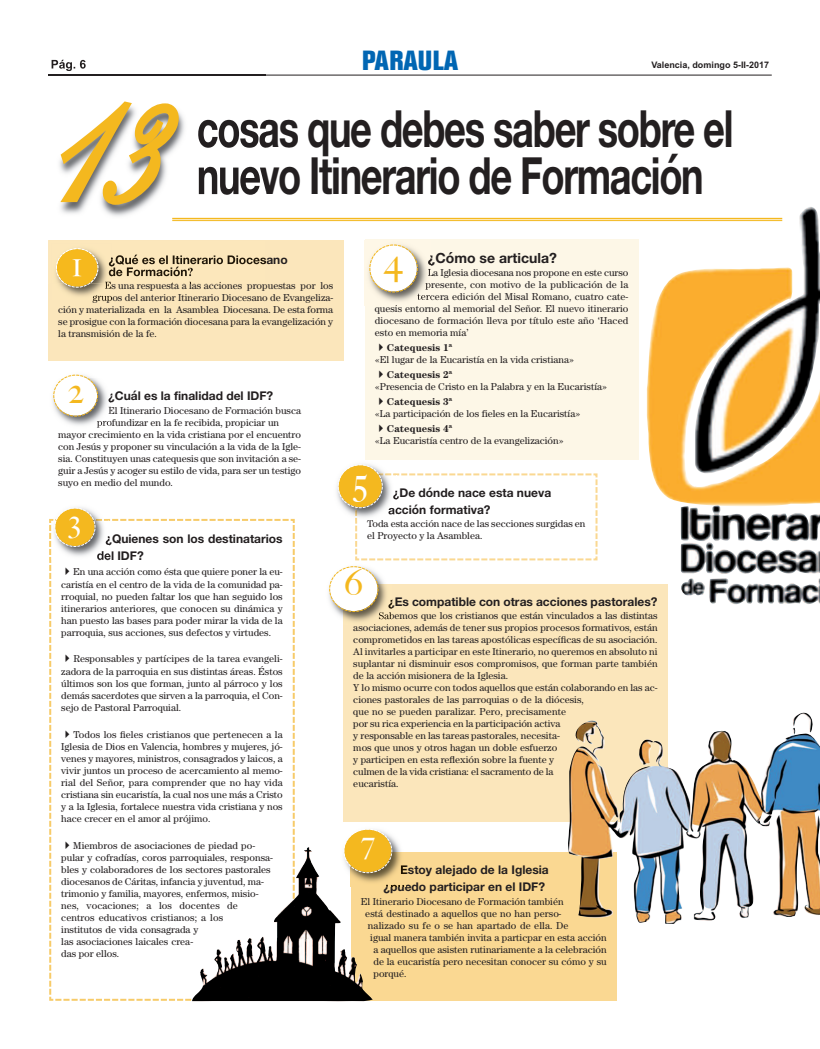
<style>
.page{position:relative;width:820px;height:1049px;background:#fff}
.page>*{position:absolute;margin:0;border:0;box-sizing:border-box;transform-origin:0 0}
.t1{font:195px "English";color:#f4b81f;scale:.77 1}
.t2{font:700 51.3px "Helvetica Neue";letter-spacing:-.035em;color:#231f20;scale:.74 1}
.t3{font:500 36px "Big Caslon";color:#f4b81f}
.t4{font:500 36px "Big Caslon";color:#fff}
.t5{font:500 30px "Big Caslon";color:#fff}
.t6{font:700 condensed 27.1px "Folio";color:#0166b3;scale:1.2 1}
.t7{font:700 14px "Helvetica Neue";color:#231f20}
.t8{font:700 12px/17.2px "Helvetica Neue";color:#231f20}
.t9{font:10px/12px "Century Std";color:#231f20}
.t10{font:700 10px "Century Std";color:#231f20}
.t11{font:700 9px "Arial";color:#231f20}
</style>
<div class="page">
<hr style="left:48px;top:75px;width:723px;height:1px;background:#231f20">
<div style="left:48px;top:240px;width:295px;height:120px;background:#fbe6bb"></div>
<div style="left:365px;top:239px;width:273px;height:220px;background:#fdf7e7"></div>
<div style="left:351px;top:852px;width:265px;height:149px;background:#fad892"></div>
<img style="left:62px;top:283px;width:42px;height:13px">
<img style="left:93px;top:295px;width:18px;height:6px">
<svg style="left:59px;top:283px;width:40px;height:5px"></svg>
<img style="left:52px;top:382px;width:55px;height:46px">
<svg style="left:108px;top:394px;width:3px;height:20px"></svg>
<img style="left:97px;top:420px;width:14px;height:7px">
<svg style="left:53px;top:374px;width:46px;height:43px"></svg>
<img style="left:364px;top:240px;width:1px;height:65px">
<svg style="left:369px;top:244px;width:61px;height:62px"></svg>
<img style="left:373px;top:837px;width:32px;height:49px">
<svg style="left:401px;top:865px;width:4px;height:10px"></svg>
<svg style="left:385px;top:884px;width:19px;height:2px"></svg>
<svg style="left:345px;top:829px;width:47px;height:45px"></svg>
<div style="left:343px;top:585px;width:324px;height:237px;background:#fbe6bb"></div>
<svg style="left:329px;top:464px;width:269px;height:161px"></svg>
<img style="left:48px;top:59px;width:217px;height:163px">
<img style="left:48px;top:75px;width:217px;height:1px">
<img style="left:52px;top:60px;width:34px;height:11px">
<img style="left:111px;top:254px;width:154px;height:29px">
<img style="left:111px;top:255px;width:42px;height:11px">
<img style="left:111px;top:267px;width:49px;height:9px">
<svg style="left:188px;top:268px;width:5px;height:8px"></svg>
<img style="left:98px;top:255px;width:13px;height:28px">
<svg style="left:109px;top:257px;width:2px;height:19px"></svg>
<svg style="left:105px;top:282px;width:6px;height:7px"></svg>
<img style="left:56px;top:248px;width:42px;height:35px">
<img style="left:72px;top:259px;width:9px;height:17px">
<img style="left:196px;top:96px;width:69px;height:116px">
<img style="left:198px;top:120px;width:67px;height:28px">
<img style="left:199px;top:166px;width:66px;height:29px">
<hr style="left:172px;top:218px;width:610px;height:1px;background:#f4b81f">
<hr style="left:172px;top:220px;width:610px;height:1px;background:#f4b81f">
<img style="left:568px;top:713px;width:251px;height:205px">
<img style="left:646px;top:207px;width:173px;height:298px">
<img style="left:680px;top:505px;width:139px;height:100px">
<img style="left:295px;top:846px;width:78px;height:155px">
<svg style="left:49px;top:507px;width:246px;height:495px"></svg>
<h1 class="t1" style="left:60px;top:36px;width:151px">13</h1>
<h3 class="t6" style="left:362px;top:50px;width:82px">PARAULA</h3>
<p class="t11" style="left:651px;top:59px;width:119px">Valencia, domingo 5-II-2017</p>
<h2 class="t2" style="left:197px;top:89px;width:726px">cosas que debes saber sobre el</h2>
<h2 class="t2" style="left:197px;top:136px;width:686px">nuevo Itinerario de Formación</h2>
<p class="t9" style="left:105px;top:280px;width:230px">Es una respuesta a las acciones propuestas por los</p>
<p class="t9" style="left:92px;top:292px;width:242px">grupos del anterior Itinerario Diocesano de Evangeliza-</p>
<p class="t9" style="left:58px;top:304px;width:276px">ción y materializada en la Asamblea Diocesana. De esta forma</p>
<p class="t9" style="left:58px;top:316px;width:276px">se prosigue con la formación diocesana para la evangelización y</p>
<p class="t9" style="left:58px;top:328px;width:100px">la transmisión de la fe.</p>
<h3 class="t3" style="left:68px;top:361px;width:17px">2</h3>
<p class="t8" style="left:108px;top:388px;width:167px">¿Cuál es la finalidad del IDF?</p>
<p class="t9" style="left:108px;top:405px;width:194px">El Itinerario Diocesano de Formación busca</p>
<p class="t9" style="left:97px;top:417px;width:184px">profundizar en la fe recibida, propiciar un</p>
<p class="t9" style="left:58px;top:429px;width:244px">mayor crecimiento en la vida cristiana por el encuentro</p>
<p class="t9" style="left:58px;top:441px;width:244px">con Jesús y proponer su vinculación a la vida de la Igle-</p>
<p class="t9" style="left:58px;top:453px;width:244px">sia. Constituyen unas catequesis que son invitación a se-</p>
<p class="t9" style="left:58px;top:465px;width:244px">guir a Jesús y acoger su estilo de vida, para ser un testigo</p>
<p class="t9" style="left:58px;top:477px;width:116px">suyo en medio del mundo.</p>
<h3 class="t5" style="left:69px;top:496px;width:13px">3</h3>
<p class="t8" style="left:97px;top:530px;width:187px;text-indent:9px">¿Quienes son los destinatarios del IDF?</p>
<p class="t9" style="left:61px;top:567px;width:223px;text-align:justify;text-indent:12px">En una acción como ésta que quiere poner la eu&shy;caristía en el centro de la vida de la comunidad pa&shy;rroquial, no pueden faltar los que han seguido los itinerarios anteriores, que conocen su dinámica y han puesto las bases para poder mirar la vida de la parroquia, sus acciones, sus defectos y virtudes.</p>
<p class="t9" style="left:61px;top:654px;width:223px;text-align:justify;text-indent:12px">Responsables y partícipes de la tarea evangeli&shy;zadora de la parroquia en sus distintas áreas. Éstos últimos son los que forman, junto al párroco y los demás sacerdotes que sirven a la parroquia, el Con&shy;sejo de Pastoral Parroquial.</p>
<p class="t9" style="left:61px;top:729px;width:223px;text-align:justify;text-indent:12px">Todos los fieles cristianos que pertenecen a la Iglesia de Dios en Valencia, hombres y mujeres, jó&shy;venes y mayores, ministros, consagrados y laicos, a vivir juntos un proceso de acercamiento al memo&shy;rial del Señor, para comprender que no hay vida cristiana sin eucaristía, la cual nos une más a Cristo y a la Iglesia, fortalece nuestra vida cristiana y nos hace crecer en el amor al prójimo.</p>
<p class="t9" style="left:61px;top:840px;width:213px;text-indent:12px">Miembros de asociaciones de piedad po&shy;pular y cofradías, coros parroquiales, responsa&shy;bles y colaboradores de los sectores pastorales diocesanos de Cáritas, infancia y juventud, ma&shy;trimonio y familia, mayores, enfermos, misio&shy;nes, vocaciones; a los docentes de centros educativos cristianos; a los<br>institutos de vida consagrada y<br>las asociaciones laicales crea-<br>das por ellos.</p>
<h3 class="t7" style="left:427px;top:246px;width:131px">¿Cómo se articula?</h3>
<p class="t9" style="left:427px;top:267px;width:202px">La Iglesia diocesana nos propone en este curso</p>
<p class="t9" style="left:425px;top:279px;width:204px">presente, con motivo de la publicación de la</p>
<p class="t9" style="left:417px;top:291px;width:212px">tercera edición del Misal Romano, cuatro cate-</p>
<p class="t9" style="left:375px;top:303px;width:255px">quesis entorno al memorial del Señor. El nuevo itinerario</p>
<p class="t9" style="left:375px;top:315px;width:255px">diocesano de formación lleva por título este año ‘Haced</p>
<p class="t9" style="left:375px;top:327px;width:95px">esto en memoria mía’</p>
<p class="t10" style="left:387px;top:344px;width:67px">Catequesis 1ª</p>
<p class="t9" style="left:375px;top:354px;width:200px">«El lugar de la Eucaristía en la vida cristiana»</p>
<p class="t10" style="left:387px;top:371px;width:67px">Catequesis 2ª</p>
<p class="t9" style="left:375px;top:381px;width:233px">«Presencia de Cristo en la Palabra y en la Eucaristía»</p>
<p class="t10" style="left:387px;top:398px;width:67px">Catequesis 3ª</p>
<p class="t9" style="left:375px;top:409px;width:207px">«La participación de los fieles en la Eucaristía»</p>
<p class="t10" style="left:387px;top:425px;width:67px">Catequesis 4ª</p>
<p class="t9" style="left:375px;top:436px;width:190px">«La Eucaristía centro de la evangelización»</p>
<h3 class="t3" style="left:383px;top:232px;width:21px">4</h3>
<h3 class="t4" style="left:353px;top:450px;width:16px">5</h3>
<p class="t8" style="left:388px;top:484px;width:164px;text-indent:5px">¿De dónde nace esta nueva acción formativa?</p>
<p class="t9" style="left:367px;top:519px;width:220px">Toda esta acción nace de las secciones surgidas en el Proyecto y la Asamblea.</p>
<h3 class="t3" style="left:344px;top:553px;width:20px">6</h3>
<p class="t8" style="left:388px;top:594px;width:271px">¿Es compatible con otras acciones pastorales?</p>
<p class="t9" style="left:353px;top:611px;width:305px;text-indent:25px">Sabemos que los cristianos que están vinculados a las distintas asociaciones, además de tener sus propios procesos formativos, están comprometidos en las tareas apostólicas específicas de su asociación.<br>Al invitarles a participar en este Itinerario, no queremos en absoluto ni suplantar ni disminuir esos compromisos, que forman parte también de la acción misionera de la Iglesia.<br>Y lo mismo ocurre con todos aquellos que están colaborando en las ac&shy;ciones pastorales de las parroquias o de la diócesis,<br>que no se pueden paralizar. Pero, precisamente<br>por su rica experiencia en la participación activa<br>y responsable en las tareas pastorales, necesita-<br>mos que unos y otros hagan un doble esfuerzo<br>y participen en esta reflexión sobre la fuente y<br>culmen de la vida cristiana: el sacramento de la<br>eucaristía.</p>
<h3 class="t5" style="left:361px;top:817px;width:15px">7</h3>
<p class="t8" style="left:383px;top:861px;width:167px;text-indent:16px">Estoy alejado de la Iglesia ¿puedo participar en el IDF?</p>
<p class="t9" style="left:361px;top:896px;width:204px">El Itinerario Diocesano de Formación también</p>
<p class="t9" style="left:365px;top:908px;width:197px">está destinado a aquellos que no han perso-</p>
<p class="t9" style="left:368px;top:920px;width:202px">nalizado su fe o se han apartado de ella. De</p>
<p class="t9" style="left:370px;top:932px;width:238px">igual manera también invita a particpar en esta acción</p>
<p class="t9" style="left:373px;top:944px;width:234px">a aquellos que asisten rutinariamente a la celebración</p>
<p class="t9" style="left:373px;top:956px;width:234px">de la eucaristía pero necesitan conocer su cómo y su</p>
<p class="t9" style="left:373px;top:968px;width:35px">porqué.</p>
</div>
